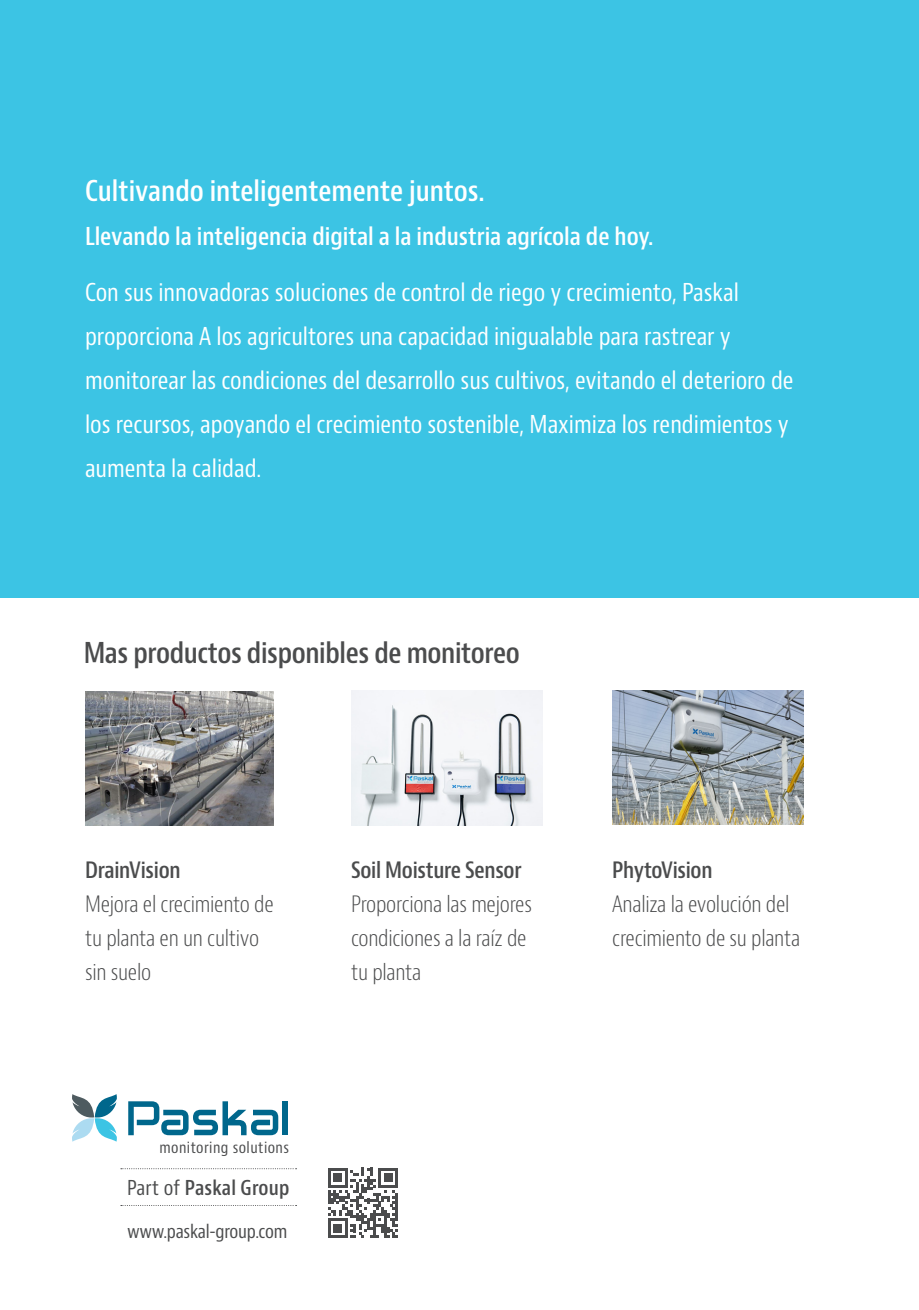
<style>
.page{position:relative;width:919px;height:1310px;background:#fff}
.page>*{position:absolute;margin:0;border:0;box-sizing:border-box;transform-origin:0 0}
.t1{font:600 condensed 28px "Bernino Sans";letter-spacing:-.015em;color:#4b4c4d}
.t2{font:600 condensed 28px "Bernino Sans";color:#fff}
.t3{font:condensed 24px/44px "Bernino Sans";color:#fff}
.t4{font:600 condensed 24px "Bernino Sans";color:#fff}
.t5{font:300 condensed 22px/34px "Bernino Sans";letter-spacing:-.015em;color:#4b4c4d}
.t6{font:600 condensed 22px "Bernino Sans";letter-spacing:-.015em;color:#4b4c4d}
.t7{font:600 condensed 20px "Bernino Sans";letter-spacing:.01em;color:#4b4c4d}
.t8{font:condensed 18.4px "Bernino Sans";letter-spacing:-.015em;color:#4b4c4d}
.t9{font:condensed 15.4px "Bernino Sans";letter-spacing:.03em;color:#4b4c4d}
.s1{font-weight:400}
</style>
<div class="page">
<img style="left:612px;top:690px;width:191px;height:134px">
<img style="left:86px;top:691px;width:188px;height:134px">
<img style="left:351px;top:691px;width:191px;height:134px">
<div style="left:0;top:0;width:918px;height:597px;background:#3cc4e4"></div>
<svg style="left:121px;top:1168px;width:175px;height:1px"></svg>
<svg style="left:121px;top:1205px;width:175px;height:1px"></svg>
<svg style="left:72px;top:1094px;width:45px;height:47px"></svg>
<div style="left:283px;top:1101px;width:5px;height:34px;background:#00678c"></div>
<svg style="left:128px;top:1101px;width:150px;height:34px"></svg>
<svg style="left:328px;top:1167px;width:70px;height:71px"></svg>
<p class="t2" style="left:85px;top:174px;width:401px">Cultivando inteligentemente juntos.</p>
<p class="t4" style="left:85px;top:222px;width:570px">Llevando la inteligencia digital laa industria agrícola de hoy.</p>
<p class="t3" style="left:85px;top:270px;width:710px">Con sus innovadoras soluciones de control de riego y crecimiento, Paskal proporciona A los agricultores una capacidad inigualable para rastrear y monitorear las condiciones del desarrollo sus cultivos, evitando el deterioro de los recursos, apoyando el crecimiento sostenible, Maximiza los rendimientos y aumenta la calidad.</p>
<p class="t1" style="left:84px;top:635px;width:437px">Mas productos disponibles de monitoreo</p>
<p class="t6" style="left:85px;top:857px;width:97px">DrainVision</p>
<p class="t5" style="left:85px;top:888px;width:190px">Mejora el crecimiento de tu planta en un cultivo sin suelo</p>
<p class="t9" style="left:159px;top:1138px;width:131px">monitoring solutions</p>
<p class="t7" style="left:127px;top:1175px;width:164px"><span class="s1">Part of</span> Paskal Group</p>
<p class="t8" style="left:127px;top:1220px;width:162px">www.paskal-group.com</p>
<p class="t6" style="left:351px;top:857px;width:172px">Soil Moisture Sensor</p>
<p class="t5" style="left:351px;top:888px;width:182px">Proporciona las mejores condiciones laa raíz de tu planta</p>
<p class="t6" style="left:612px;top:857px;width:102px">PhytoVision</p>
<p class="t5" style="left:612px;top:888px;width:189px">Analiza la evolución del crecimiento de su planta</p>
</div>
